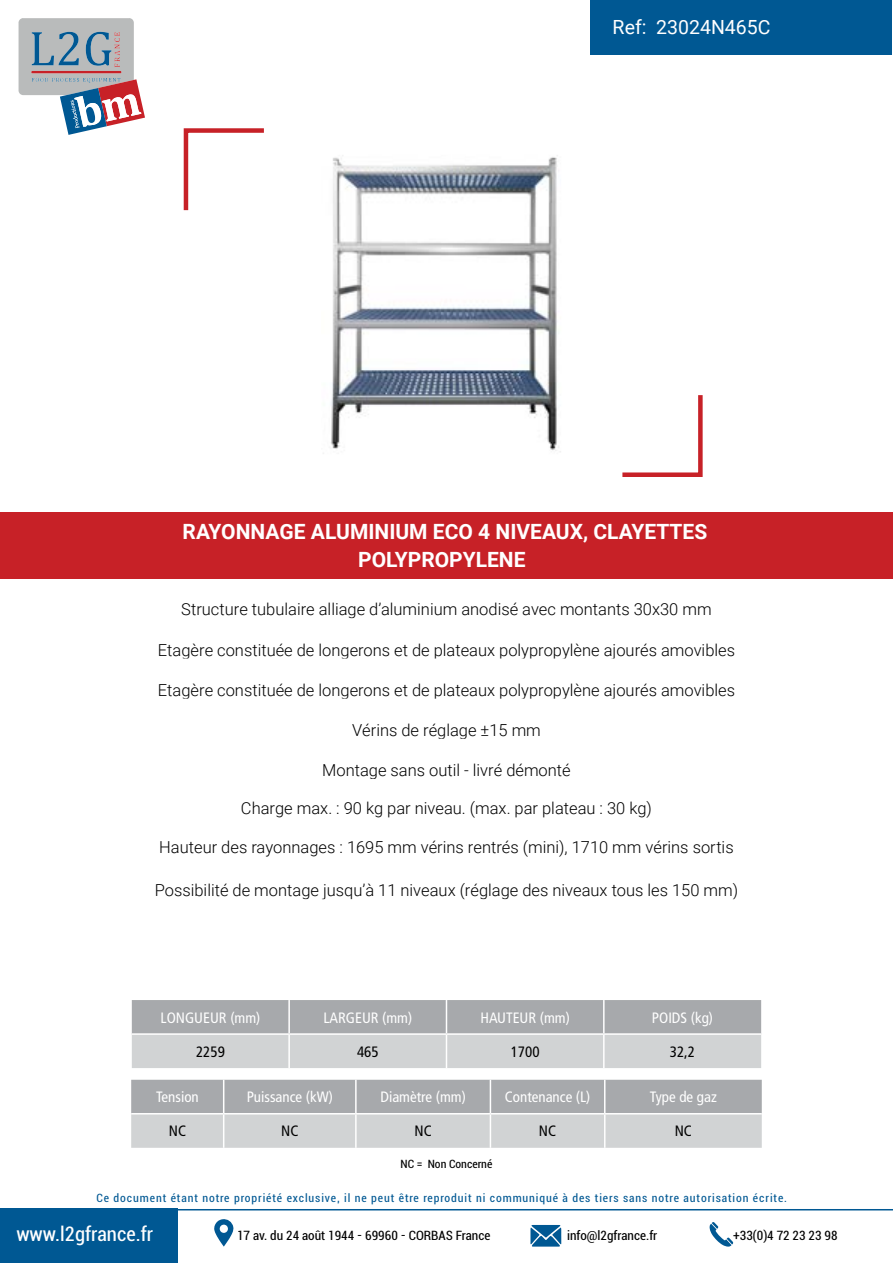
<style>
.page{position:relative;width:893px;height:1263px;background:#fff}
.page>*{position:absolute;margin:0;border:0;box-sizing:border-box;transform-origin:0 0}
.t1{font:700 21px/27.9px "Roboto";color:#fff;text-align:center}
.t2{font:condensed 21px "Roboto";color:#fff}
.t3{font:19.5px "Roboto";color:#fff}
.t4{font:300 16.5px "Roboto";color:#000}
.t5{font:condensed 15px "Frutiger LT Std";color:#fff}
.t6{font:condensed 15px "Frutiger LT Std";color:#000}
.t7{font:condensed 13.5px "Roboto";color:#000}
.t8{font:condensed 12px "Roboto";letter-spacing:.075em;color:#005893}
.t9{font:condensed 12px "Roboto";color:#000}
</style>
<div class="page">
<div style="left:0;top:513px;width:893px;height:66px;background:#c72127"></div>
<svg style="left:622px;top:395px;width:81px;height:82px"></svg>
<svg style="left:183px;top:128px;width:81px;height:83px"></svg>
<svg style="left:18px;top:18px;width:127px;height:117px"></svg>
<div style="left:590px;top:0;width:301px;height:54px;background:#005893"></div>
<div style="left:0;top:1209px;width:178px;height:54px;background:#005893"></div>
<hr style="left:178px;top:1209px;width:715px;height:1px;background:#005893">
<svg style="left:214px;top:1219px;width:20px;height:27px"></svg>
<svg style="left:530px;top:1225px;width:31px;height:21px"></svg>
<svg style="left:710px;top:1222px;width:23px;height:24px"></svg>
<img style="left:323px;top:155px;width:238px;height:299px">
<svg style="left:132px;top:1000px;width:629px;height:68px;background:#bcbec0"></svg>
<hr style="left:288px;top:1000px;width:2px;height:33px;background:#fff">
<hr style="left:446px;top:1000px;width:1px;height:33px;background:#fff">
<hr style="left:603px;top:1000px;width:2px;height:33px;background:#fff">
<hr style="left:132px;top:1033px;width:157px;height:2px;background:#fff">
<hr style="left:289px;top:1033px;width:157px;height:2px;background:#fff">
<hr style="left:288px;top:1035px;width:2px;height:33px;background:#fff">
<hr style="left:446px;top:1033px;width:158px;height:2px;background:#fff">
<hr style="left:446px;top:1035px;width:1px;height:33px;background:#fff">
<hr style="left:604px;top:1033px;width:157px;height:2px;background:#fff">
<hr style="left:603px;top:1035px;width:2px;height:33px;background:#fff">
<svg style="left:131px;top:1080px;width:631px;height:68px;background:#bcbec0"></svg>
<hr style="left:223px;top:1080px;width:1px;height:33px;background:#fff">
<hr style="left:355px;top:1080px;width:2px;height:33px;background:#fff">
<hr style="left:490px;top:1080px;width:1px;height:33px;background:#fff">
<hr style="left:604px;top:1080px;width:1px;height:33px;background:#fff">
<hr style="left:131px;top:1113px;width:93px;height:1px;background:#fff">
<hr style="left:224px;top:1113px;width:132px;height:1px;background:#fff">
<hr style="left:223px;top:1114px;width:1px;height:34px;background:#fff">
<hr style="left:356px;top:1113px;width:134px;height:1px;background:#fff">
<hr style="left:355px;top:1114px;width:2px;height:34px;background:#fff">
<hr style="left:490px;top:1113px;width:115px;height:1px;background:#fff">
<hr style="left:490px;top:1114px;width:1px;height:34px;background:#fff">
<hr style="left:605px;top:1113px;width:157px;height:1px;background:#fff">
<hr style="left:604px;top:1114px;width:1px;height:34px;background:#fff">
<p class="t3" style="left:613px;top:13px;width:35px">Ref:</p>
<p class="t3" style="left:656px;top:13px;width:116px">23024N465C</p>
<p class="t1" style="left:183px;top:516px;width:526px">RAYONNAGE ALUMINIUM ECO 4 NIVEAUX, CLAYETTES<br>POLYPROPYLENE</p>
<p class="t4" style="left:181px;top:598px;width:532px">Structure tubulaire alliage d’aluminium anodisé avec montants 30x30 mm</p>
<p class="t4" style="left:158px;top:638px;width:579px">Etagère constituée de longerons et de plateaux polypropylène ajourés amovibles</p>
<p class="t4" style="left:158px;top:678px;width:579px">Etagère constituée de longerons et de plateaux polypropylène ajourés amovibles</p>
<p class="t4" style="left:352px;top:718px;width:190px">Vérins de réglage ±15 mm</p>
<p class="t4" style="left:322px;top:758px;width:250px">Montage sans outil - livré démonté</p>
<p class="t4" style="left:241px;top:797px;width:412px">Charge max. : 90 kg par niveau. (max. par plateau : 30 kg)</p>
<p class="t4" style="left:159px;top:836px;width:576px">Hauteur des rayonnages : 1695 mm vérins rentrés (mini), 1710 mm vérins sortis</p>
<p class="t4" style="left:155px;top:879px;width:585px">Possibilité de montage jusqu’à 11 niveaux (réglage des niveaux tous les 150 mm)</p>
<p class="t5" style="left:161px;top:1009px;width:101px">LONGUEUR (mm)</p>
<p class="t5" style="left:323px;top:1009px;width:90px">LARGEUR (mm)</p>
<p class="t5" style="left:480px;top:1009px;width:91px">HAUTEUR (mm)</p>
<p class="t5" style="left:652px;top:1009px;width:63px">POIDS (kg)</p>
<p class="t6" style="left:196px;top:1043px;width:30px">2259</p>
<p class="t6" style="left:357px;top:1043px;width:23px">465</p>
<p class="t6" style="left:511px;top:1043px;width:30px">1700</p>
<p class="t6" style="left:670px;top:1043px;width:27px">32,2</p>
<p class="t5" style="left:156px;top:1088px;width:44px">Tension</p>
<p class="t5" style="left:247px;top:1088px;width:88px">Puissance (kW)</p>
<p class="t5" style="left:380px;top:1088px;width:87px">Diamètre (mm)</p>
<p class="t5" style="left:505px;top:1088px;width:87px">Contenance (L)</p>
<p class="t5" style="left:650px;top:1088px;width:69px">Type de gaz</p>
<p class="t6" style="left:169px;top:1122px;width:19px">NC</p>
<p class="t6" style="left:281px;top:1122px;width:19px">NC</p>
<p class="t6" style="left:415px;top:1122px;width:19px">NC</p>
<p class="t6" style="left:539px;top:1122px;width:19px">NC</p>
<p class="t6" style="left:675px;top:1122px;width:19px">NC</p>
<p class="t9" style="left:401px;top:1156px;width:93px">NC = Non Concerné</p>
<p class="t8" style="left:97px;top:1190px;width:692px">Ce document étant notre propriété exclusive, il ne peut être reproduit ni communiqué à des tiers sans notre autorisation écrite.</p>
<p class="t2" style="left:16px;top:1219px;width:138px">www.l2gfrance.fr</p>
<p class="t7" style="left:237px;top:1227px;width:255px">17 av. du 24 août 1944 - 69960 - CORBAS France</p>
<p class="t7" style="left:567px;top:1227px;width:92px">info@l2gfrance.fr</p>
<p class="t7" style="left:733px;top:1227px;width:106px">+33(0)4 72 23 23 98</p>
</div>
